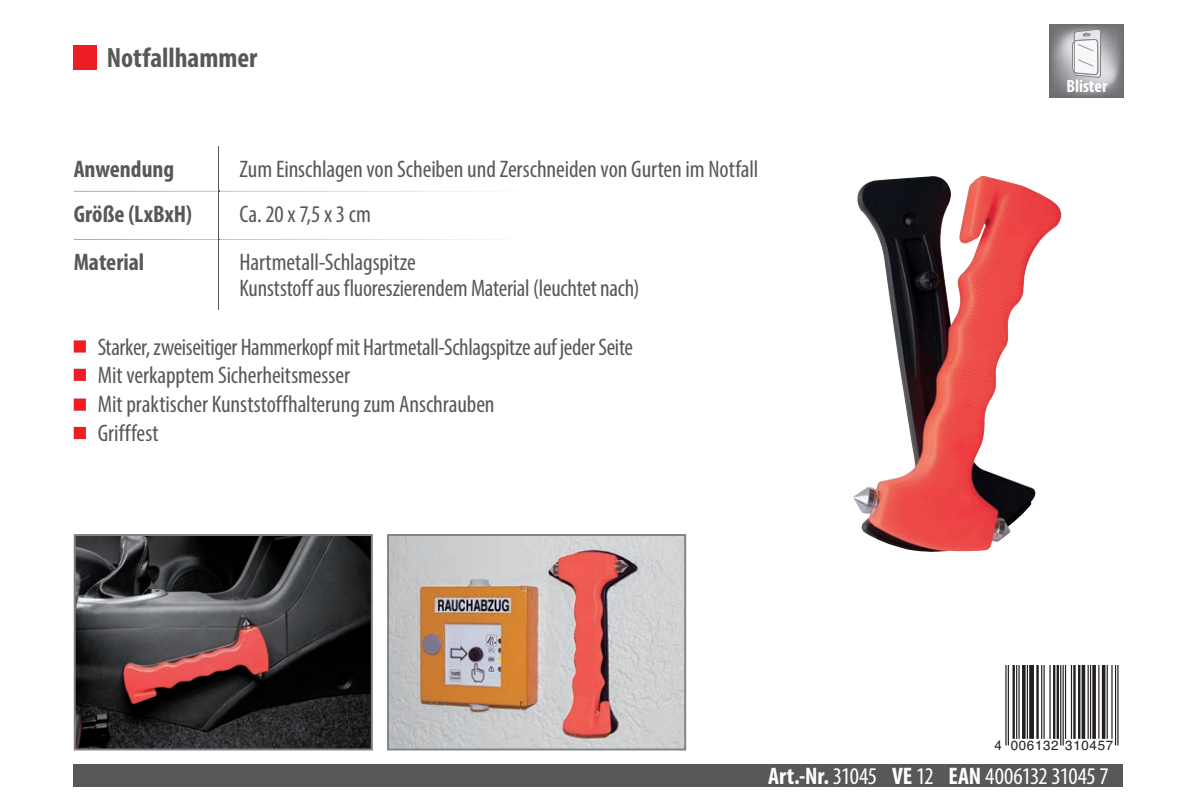
<style>
.page{position:relative;width:1191px;height:806px;background:#fff}
.page>*{position:absolute;margin:0;border:0;box-sizing:border-box;transform-origin:0 0}
.t1{font:700 condensed 28px "Myriad Pro";color:#57585a}
.t2{font:condensed 24px/28.8px "Myriad Pro";letter-spacing:-.005em;color:#57585a}
.t3{font:condensed 24px "Myriad Pro";letter-spacing:-.03em;color:#fff}
.t4{font:700 condensed 24px "Myriad Pro";color:#57585a}
.t5{font:700 condensed 18px "Myriad Pro";color:#fff}
.t6{font:13.4px "Helvetica";letter-spacing:.05em;color:#231f20}
.s1{font-weight:700}
</style>
<div class="page">
<div style="left:74px;top:764px;width:1049px;height:23px;background:#57585a"></div>
<div style="left:74px;top:45px;width:23px;height:25px;background:#ee1d23"></div>
<hr style="left:218px;top:146px;width:1px;height:164px;background:#57585a">
<svg style="left:74px;top:239px;width:409px;height:1px"></svg>
<svg style="left:74px;top:191px;width:404px;height:1px"></svg>
<img style="left:77px;top:537px;width:293px;height:210px">
<div style="left:74px;top:534px;width:299px;height:216px;border:2px solid #808285"></div>
<img style="left:390px;top:537px;width:293px;height:210px">
<div style="left:387px;top:534px;width:299px;height:216px;border:2px solid #808285"></div>
<div style="left:74px;top:340px;width:12px;height:12px;background:#ee1d23;border:2px solid #ee1d23"></div>
<div style="left:74px;top:369px;width:12px;height:12px;background:#ee1d23;border:2px solid #ee1d23"></div>
<div style="left:74px;top:398px;width:12px;height:13px;background:#ee1d23;border:2px solid #ee1d23"></div>
<div style="left:74px;top:427px;width:12px;height:12px;background:#ee1d23;border:2px solid #ee1d23"></div>
<hr style="left:1005px;top:665px;width:1px;height:80px;background:#231f20">
<hr style="left:1007px;top:665px;width:2px;height:80px;background:#231f20">
<hr style="left:1012px;top:665px;width:3px;height:73px;background:#231f20">
<hr style="left:1016px;top:665px;width:1px;height:73px;background:#231f20">
<hr style="left:1018px;top:665px;width:1px;height:73px;background:#231f20">
<hr style="left:1022px;top:665px;width:3px;height:73px;background:#231f20">
<hr style="left:1026px;top:665px;width:2px;height:73px;background:#231f20">
<div style="left:1029px;top:665px;width:5px;height:73px;background:#231f20"></div>
<hr style="left:1036px;top:665px;width:2px;height:73px;background:#231f20">
<hr style="left:1041px;top:665px;width:1px;height:73px;background:#231f20">
<hr style="left:1043px;top:665px;width:1px;height:73px;background:#231f20">
<hr style="left:1049px;top:665px;width:1px;height:73px;background:#231f20">
<hr style="left:1053px;top:665px;width:2px;height:73px;background:#231f20">
<hr style="left:1056px;top:665px;width:3px;height:73px;background:#231f20">
<hr style="left:1060px;top:665px;width:1px;height:80px;background:#231f20">
<hr style="left:1062px;top:665px;width:1px;height:80px;background:#231f20">
<hr style="left:1065px;top:665px;width:1px;height:73px;background:#231f20">
<hr style="left:1070px;top:665px;width:2px;height:73px;background:#231f20">
<hr style="left:1073px;top:665px;width:2px;height:73px;background:#231f20">
<hr style="left:1078px;top:665px;width:2px;height:73px;background:#231f20">
<svg style="left:1081px;top:665px;width:4px;height:73px"></svg>
<hr style="left:1087px;top:665px;width:1px;height:73px;background:#231f20">
<hr style="left:1090px;top:665px;width:1px;height:73px;background:#231f20">
<hr style="left:1092px;top:665px;width:3px;height:73px;background:#231f20">
<hr style="left:1098px;top:665px;width:1px;height:73px;background:#231f20">
<svg style="left:1101px;top:665px;width:4px;height:73px"></svg>
<hr style="left:1106px;top:665px;width:1px;height:73px;background:#231f20">
<hr style="left:1111px;top:665px;width:1px;height:73px;background:#231f20">
<hr style="left:1115px;top:665px;width:1px;height:80px;background:#231f20">
<hr style="left:1117px;top:665px;width:1px;height:80px;background:#231f20">
<svg style="left:1050px;top:24px;width:73px;height:73px;background:#96989b"></svg>
<svg style="left:1072px;top:24px;width:29px;height:54px"></svg>
<img style="left:853px;top:175px;width:209px;height:377px">
<p class="t1" style="left:107px;top:40px;width:152px">Notfallhammer</p>
<p class="t4" style="left:74px;top:154px;width:102px">Anwendung</p>
<p class="t2" style="left:240px;top:154px;width:520px">Zum Einschlagen von Scheiben und Zerschneiden von Gurten im Notfall</p>
<p class="t4" style="left:74px;top:199px;width:120px">Größe (LxBxH)</p>
<p class="t2" style="left:240px;top:199px;width:133px">Ca. 20 x 7,5 x 3 cm</p>
<p class="t4" style="left:74px;top:247px;width:72px">Material</p>
<p class="t2" style="left:240px;top:249px;width:401px;line-height:26px">Hartmetall-Schlagspitze<br>Kunststoff aus fluoreszierendem Material (leuchtet nach)</p>
<p class="t2" style="left:98px;top:332px;width:537px">Starker, zweiseitiger Hammerkopf mit Hartmetall-Schlagspitze auf jeder Seite Mit verkapptem Sicherheitsmesser<br>Mit praktischer Kunststoffhalterung zum Anschrauben<br>Grifffest</p>
<p class="t5" style="left:1066px;top:74px;width:42px">Blister</p>
<p class="t6" style="left:994px;top:734px;width:139px">4 006132 310457 &gt;</p>
<p class="t3" style="left:768px;top:762px;width:342px"><span class="s1">Art.-Nr.</span> 31045 <span class="s1">VE</span> 12 <span class="s1">EAN</span> 4006132 31045 7</p>
</div>
